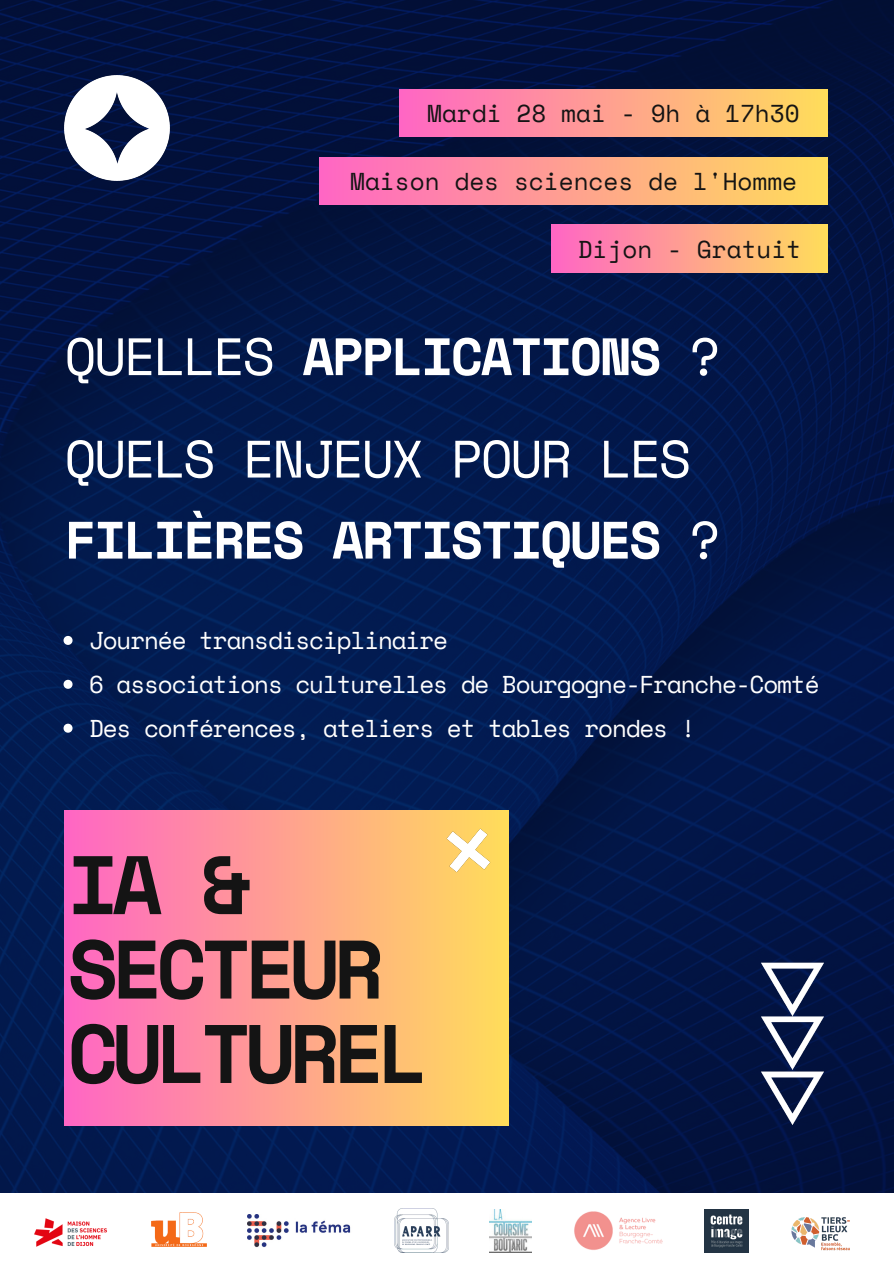
<style>
.page{position:relative;width:894px;height:1264px;background:#fff}
.page>*{position:absolute;margin:0;border:0;box-sizing:border-box;transform-origin:0 0}
.t1{font:700 82.8px/84.3px "Space Mono";letter-spacing:-.075em;color:#141414}
.t2{font:52.5px/102.3px "Space Mono";letter-spacing:-.045em;color:#fff}
.t3{font:700 52.5px "Space Mono";letter-spacing:-.045em;color:#fff}
.t4{font:24.3px "Space Mono";letter-spacing:-.045em;color:#fff}
.t5{font:24.3px "Space Mono";color:#141414}
.s1{font-weight:700}
.s2{font-weight:400}
</style>
<div class="page">
<img style="left:0;top:0;width:893px;height:1192px">
<div style="left:64px;top:810px;width:444px;height:315px;background:linear-gradient(to right,#ff66c4,#ffdd5a)"></div>
<img style="left:442px;top:824px;width:52px;height:52px">
<div style="left:399px;top:89px;width:428px;height:47px;background:linear-gradient(to right,#ff66c4,#ffdd5a)"></div>
<img style="left:755px;top:944px;width:72px;height:181px">
<img style="left:64px;top:76px;width:105px;height:104px">
<div style="left:320px;top:157px;width:507px;height:47px;background:linear-gradient(to right,#ff66c4,#ffdd5a)"></div>
<div style="left:551px;top:225px;width:276px;height:47px;background:linear-gradient(to right,#ff66c5,#ffdc5b)"></div>
<img style="left:248px;top:1214px;width:103px;height:33px">
<img style="left:394px;top:1208px;width:54px;height:44px">
<img style="left:489px;top:1209px;width:43px;height:43px">
<img style="left:574px;top:1211px;width:89px;height:39px">
<img style="left:704px;top:1209px;width:43px;height:43px">
<img style="left:791px;top:1217px;width:59px;height:34px">
<img style="left:34px;top:1218px;width:73px;height:29px">
<img style="left:151px;top:1212px;width:55px;height:34px">
<svg style="left:63px;top:636px;width:9px;height:9px"></svg>
<svg style="left:63px;top:679px;width:9px;height:9px"></svg>
<svg style="left:63px;top:723px;width:9px;height:9px"></svg>
<p class="t5" style="left:427px;top:95px;width:374px">Mardi 28 mai - 9h à 17h30</p>
<h2 class="t5" style="left:350px;top:162px;width:448px">Maison des sciences de l'Homme</h2>
<p class="t5" style="left:577px;top:230px;width:225px">Dijon - Gratuit</p>
<p class="t2" style="left:64px;top:304px;width:658px">QUELLES <span class="s1">APPLICATIONS</span> ?<br>QUELS ENJEUX POUR LES</p>
<p class="t3" style="left:64px;top:500px;width:657px">FILIÈRES ARTISTIQUES <span class="s2">?</span></p>
<p class="t4" style="left:89px;top:622px;width:360px">Journée transdisciplinaire</p>
<p class="t4" style="left:89px;top:666px;width:731px">6 associations culturelles de Bourgogne-Franche-Comté</p>
<p class="t4" style="left:89px;top:710px;width:608px">Des conférences, ateliers et tables rondes !</p>
<p class="t1" style="left:68px;top:840px;width:362px">IA &amp;<br>SECTEUR<br>CULTUREL</p>
</div>
